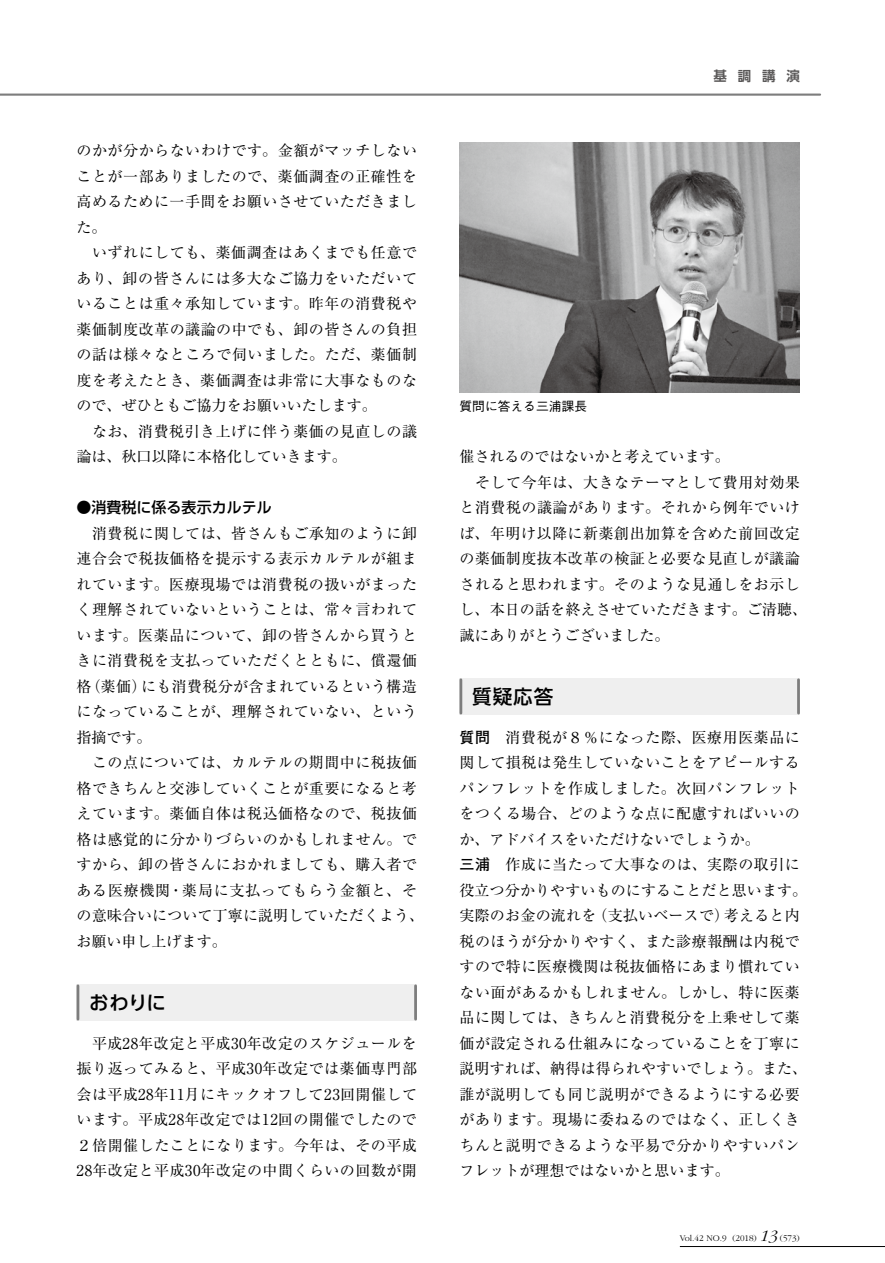
<style>
.page{position:relative;width:885px;height:1263px;background:#fff}
.page>*{position:absolute;margin:0;border:0;box-sizing:border-box;transform-origin:0 0}
.t1{font:500 19.5px "UD Shin Go Pro";letter-spacing:.04em;color:#000}
.t2{font:15px/25.5px "Ryumin Pro";letter-spacing:.035em;color:#000}
.t3{font:500 15px "UD Shin Go Pro";color:#000}
.t4{font:700 13.5px "UD Shin Go Pro De";color:#595757}
.t5{font:500 12.75px "Gothic BBB Pro";color:#000}
.t6{font:300 9px "Garamond";color:#000}
.s1{font-family:"Futo Go B101 Pro";font-weight:700}
.s2{font-style:italic;font-size:16.5px}
</style>
<div class="page">
<div style="left:77px;top:984px;width:340px;height:36px;background:#efefef"></div>
<hr style="left:77px;top:986px;width:2px;height:33px;background:#7d7d7d">
<hr style="left:414px;top:986px;width:3px;height:33px;background:#7d7d7d">
<div style="left:459px;top:678px;width:340px;height:36px;background:#efefef"></div>
<hr style="left:459px;top:680px;width:3px;height:33px;background:#7d7d7d">
<hr style="left:797px;top:680px;width:2px;height:33px;background:#7d7d7d">
<hr style="left:0;top:94px;width:820px;height:2px;background:#7d7d7d">
<hr style="left:679px;top:1246px;width:205px;height:1px;background:#000">
<img style="left:459px;top:143px;width:340px;height:250px">
<p class="t2" style="left:77px;top:137px;width:342px">のかが分からないわけです。金額がマッチしないことが一部ありましたので、薬価調査の正確性を高めるために一手間をお願いさせていただきました。<br>　いずれにしても、薬価調査はあくまでも任意であり、卸の皆さんには多大なご協力をいただいていることは重々承知しています。昨年の消費税や薬価制度改革の議論の中でも、卸の皆さんの負担の話は様々なところで伺いました。ただ、薬価制度を考えたとき、薬価調査は非常に大事なものなので、ぜひともご協力をお願いいたします。<br>　なお、消費税引き上げに伴う薬価の見直しの議論は、秋口以降に本格化していきます。</p>
<p class="t3" style="left:77px;top:495px;width:197px">●消費税に係る表示カルテル</p>
<p class="t2" style="left:77px;top:519px;width:349px">　消費税に関しては、皆さんもご承知のように卸連合会で税抜価格を提示する表示カルテルが組まれています。医療現場では消費税の扱いがまったく理解されていないということは、常々言われています。医薬品について、卸の皆さんから買うときに消費税を支払っていただくとともに、償還価格（薬価）にも消費税分が含まれているという構造になっていることが、理解されていない、という指摘です。<br>　この点については、カルテルの期間中に税抜価格できちんと交渉していくことが重要になると考えています。薬価自体は税込価格なので、税抜価格は感覚的に分かりづらいのかもしれません。ですから、卸の皆さんにおかれましても、購入者である医療機関・薬局に支払ってもらう金額と、その意味合いについて丁寧に説明していただくよう、お願い申し上げます。</p>
<h1 class="t1" style="left:89px;top:986px;width:78px">おわりに</h1>
<p class="t2" style="left:77px;top:1029px;width:342px;text-align:justify">　平成28年改定と平成30年改定のスケジュールを振り返ってみると、平成30年改定では薬価専門部会は平成28年11月にキックオフして23回開催しています。平成28年改定では12回の開催でしたので２倍開催したことになります。今年は、その平成28年改定と平成30年改定の中間くらいの回数が開</p>
<p class="t5" style="left:459px;top:396px;width:129px">質問に答える三浦課長</p>
<p class="t4" style="left:713px;top:65px;width:88px">基調講演</p>
<p class="t2" style="left:459px;top:443px;width:349px">催されるのではないかと考えています。<br>　そして今年は、大きなテーマとして費用対効果と消費税の議論があります。それから例年でいけば、年明け以降に新薬創出加算を含めた前回改定の薬価制度抜本改革の検証と必要な見直しが議論されると思われます。そのような見通しをお示しし、本日の話を終えさせていただきます。ご清聴、誠にありがとうございました。</p>
<h1 class="t1" style="left:472px;top:680px;width:82px">質疑応答</h1>
<p class="t2" style="left:459px;top:723px;width:349px"><span class="s1">質問</span>　消費税が８％になった際、医療用医薬品に関して損税は発生していないことをアピールするパンフレットを作成しました。次回パンフレットをつくる場合、どのような点に配慮すればいいのか、アドバイスをいただけないでしょうか。<br><span class="s1">三浦</span>　作成に当たって大事なのは、実際の取引に役立つ分かりやすいものにすることだと思います。実際のお金の流れを（支払いベースで）考えると内税のほうが分かりやすく、また診療報酬は内税ですので特に医療機関は税抜価格にあまり慣れていない面があるかもしれません。しかし、特に医薬品に関しては、きちんと消費税分を上乗せして薬価が設定される仕組みになっていることを丁寧に説明すれば、納得は得られやすいでしょう。また、誰が説明しても同じ説明ができるようにする必要があります。現場に委ねるのではなく、正しくきちんと説明できるような平易で分かりやすいパンフレットが理想ではないかと思います。</p>
<p class="t6" style="left:679px;top:1233px;width:121px">Vol.42 NO.9 (2018) <span class="s2">13</span> (573)</p>
</div>
